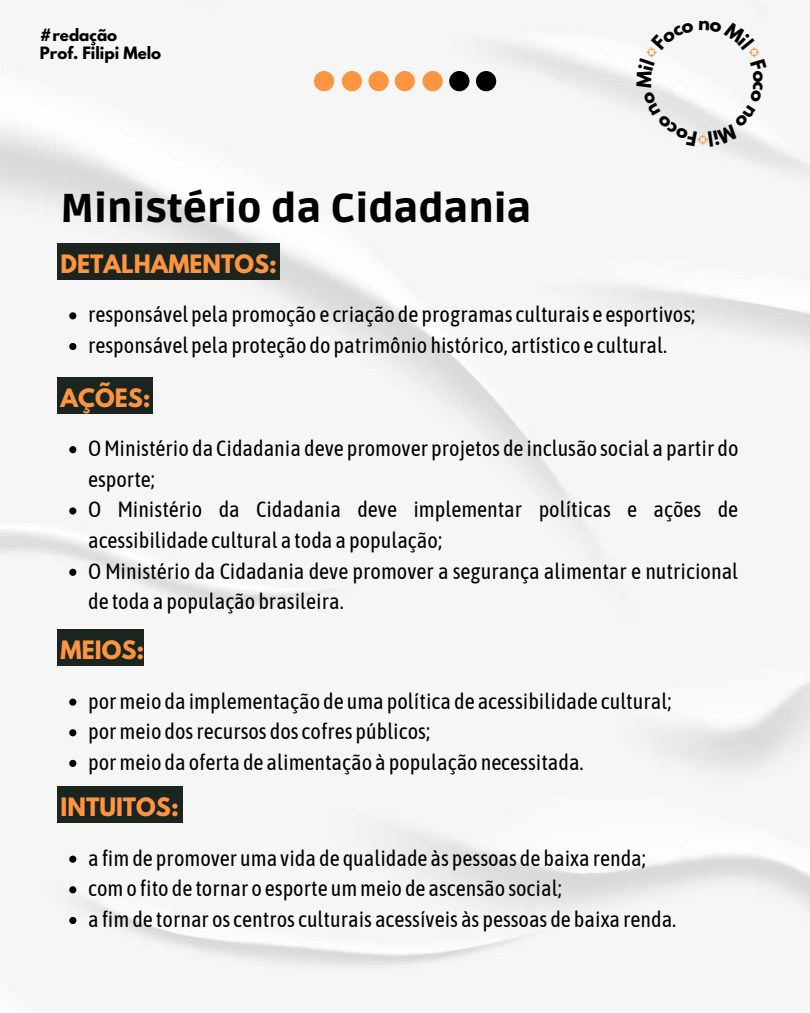
<style>
.page{position:relative;width:810px;height:1013px;background:#fff}
.page>*{position:absolute;margin:0;border:0;box-sizing:border-box;transform-origin:0 0}
.t1{font:900 40px "Ruda";color:#000}
.t2{font:700 22.4px "League Spartan";color:#ff9541}
.t3{font:22px/30.6px "Asap Condensed";color:#000}
.t4{font:700 15.1px "League Spartan";color:#000}
</style>
<div class="page">
<img style="left:0;top:0;width:810px;height:971px">
<svg style="left:69px;top:698px;width:7px;height:7px"></svg>
<svg style="left:69px;top:729px;width:7px;height:7px"></svg>
<svg style="left:69px;top:759px;width:7px;height:8px"></svg>
<div style="left:395px;top:71px;width:20px;height:20px;background:#ff9541;border-radius:50%"></div>
<div style="left:422px;top:71px;width:21px;height:20px;background:#ff9541;border-radius:50%"></div>
<div style="left:449px;top:71px;width:20px;height:20px;background:#000;border-radius:50%"></div>
<div style="left:314px;top:71px;width:20px;height:20px;background:#ff9541;border-radius:50%"></div>
<div style="left:342px;top:71px;width:20px;height:20px;background:#ff9541;border-radius:50%"></div>
<div style="left:368px;top:71px;width:21px;height:20px;background:#ff9541;border-radius:50%"></div>
<div style="left:476px;top:71px;width:20px;height:20px;background:#000;border-radius:50%"></div>
<div style="left:57px;top:243px;width:223px;height:36px;background:#1c241f"></div>
<svg style="left:69px;top:312px;width:7px;height:7px"></svg>
<svg style="left:69px;top:343px;width:7px;height:7px"></svg>
<div style="left:57px;top:377px;width:96px;height:36px;background:#1c241f"></div>
<svg style="left:69px;top:446px;width:7px;height:7px"></svg>
<svg style="left:69px;top:507px;width:7px;height:7px"></svg>
<svg style="left:69px;top:568px;width:7px;height:8px"></svg>
<div style="left:57px;top:630px;width:87px;height:36px;background:#1c241f"></div>
<svg style="left:69px;top:855px;width:7px;height:7px"></svg>
<svg style="left:69px;top:886px;width:7px;height:7px"></svg>
<svg style="left:69px;top:916px;width:7px;height:8px"></svg>
<div style="left:57px;top:787px;width:126px;height:36px;background:#1c241f"></div>
<svg style="left:636px;top:20px;width:131px;height:127px"></svg>
<p class="t4" style="left:40px;top:27px;width:79px">#redação</p>
<p class="t4" style="left:40px;top:46px;width:123px">Prof. Filipi Melo</p>
<p class="t1" style="left:61px;top:185px;width:472px">Ministério da Cidadania</p>
<p class="t2" style="left:61px;top:252px;width:218px">DETALHAMENTOS:</p>
<p class="t3" style="left:88px;top:299px;width:609px">responsável pela promoção e criação de programas culturais e esportivos;</p>
<p class="t3" style="left:88px;top:329px;width:581px">responsável pela proteção do patrimônio histórico, artístico e cultural.</p>
<p class="t2" style="left:61px;top:386px;width:92px">AÇÕES:</p>
<p class="t3" style="left:88px;top:433px;width:652px">OMinistério da Cidadania deve promover projetos de inclusão social a partir do esporte;</p>
<p class="t3" style="left:88px;top:494px;width:652px">O Ministério da Cidadania deve implementar políticas e ações de acessibilidade cultural a toda a população;</p>
<p class="t3" style="left:88px;top:555px;width:652px">O Ministério da Cidadania deve promover a segurança alimentar e nutricional de toda a população brasileira.</p>
<p class="t2" style="left:61px;top:638px;width:85px">MEIOS:</p>
<p class="t3" style="left:88px;top:685px;width:585px">pormeio da implementação de uma política de acessibilidade cultural;</p>
<p class="t3" style="left:88px;top:716px;width:344px">pormeio dosrecursos dos cofres públicos;</p>
<p class="t3" style="left:88px;top:746px;width:497px">pormeio da oferta de alimentação à população necessitada.</p>
<p class="t2" style="left:61px;top:795px;width:120px">INTUITOS:</p>
<p class="t3" style="left:88px;top:842px;width:559px">a fimde promover uma vida de qualidade às pessoas de baixa renda;</p>
<p class="t3" style="left:88px;top:873px;width:475px">como fito de tornar o esporte ummeio de ascensão social;</p>
<p class="t3" style="left:88px;top:903px;width:590px">a fimde tornar os centros culturais acessíveis às pessoas de baixa renda.</p>
</div>
